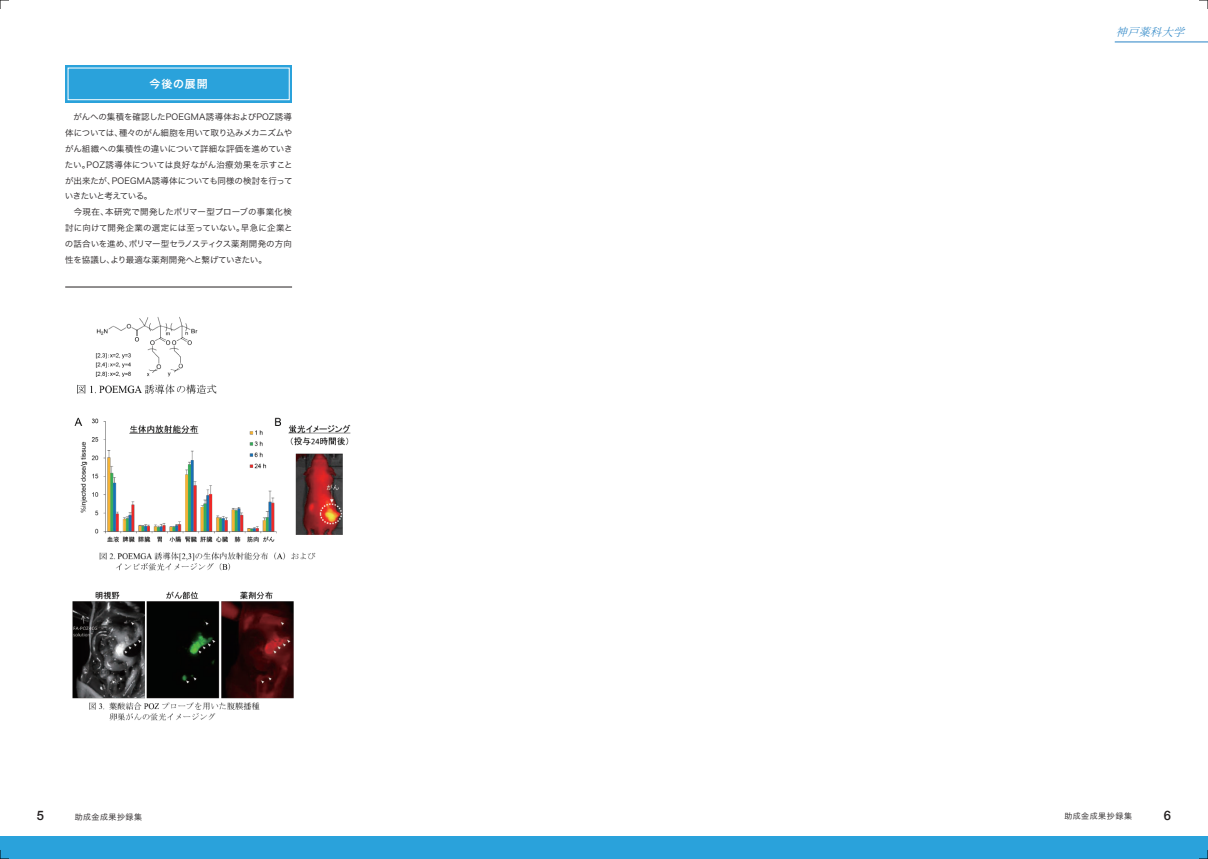
<style>
.page{position:relative;width:1208px;height:859px;background:#fff}
.page>*{position:absolute;margin:0;border:0;box-sizing:border-box;transform-origin:0 0}
.t1{font:500 13px "Helvetica Neue";color:#231f20}
.t2{font:italic 300 11px "Noto Serif JP";color:#2783c5}
.t3{font:11px "Hira Kaku Std W6";letter-spacing:.08em;color:#fff}
.t4{font:8.5px/15.8px "Hira Kaku Std W3";letter-spacing:-.03em;color:#231f20;text-align:justify}
.t5{font:8px "Hira Kaku Std W3";letter-spacing:.065em;color:#231f20}
</style>
<div class="page">
<div style="left:0;top:836px;width:1208px;height:23px;background:#2aa2db"></div>
<hr style="left:65px;top:287px;width:227px;height:1px;background:#231f20">
<img style="left:77px;top:317px;width:140px;height:77px">
<img style="left:72px;top:591px;width:222px;height:130px">
<img style="left:74px;top:417px;width:277px;height:154px">
<div style="left:65px;top:65px;width:227px;height:38px;background:#2aa2db"></div>
<div style="left:68px;top:68px;width:221px;height:32px;border:1px solid #fff"></div>
<hr style="left:1114px;top:42px;width:94px;height:1px;background:#2783c5">
<svg style="left:0;top:850px;width:9px;height:9px"></svg>
<svg style="left:0;top:0;width:9px;height:9px"></svg>
<svg style="left:1199px;top:0;width:9px;height:9px"></svg>
<svg style="left:1199px;top:850px;width:9px;height:9px"></svg>
<p class="t3" style="left:149px;top:76px;width:60px">今後の展開</p>
<p class="t4" style="left:65px;top:109px;width:229px;text-indent:9px">がんへの集積を確認したPOEGMA誘導体およびPOZ誘導体については、種々のがん細胞を用いて取り込みメカニズムやがん組織への集積性の違いについて詳細な評価を進めていきたい。POZ誘導体については良好ながん治療効果を示すことが出来たが、POEGMA誘導体についても同様の検討を行っていきたいと考えている。</p>
<p class="t4" style="left:65px;top:204px;width:229px;text-indent:9px">今現在、本研究で開発したポリマー型プローブの事業化検討に向けて開発企業の選定には至っていない。早急に企業との話合いを進め、ポリマー型セラノスティクス薬剤開発の方向性を協議し、より最適な薬剤開発へと繋げていきたい。</p>
<p class="t2" style="left:1116px;top:26px;width:78px">神戸薬科大学</p>
<h1 class="t1" style="left:37px;top:805px;width:9px">5</h1>
<p class="t5" style="left:75px;top:811px;width:69px">助成金成果抄録集</p>
<p class="t5" style="left:1064px;top:809px;width:69px">助成金成果抄録集</p>
<h1 class="t1" style="left:1163px;top:805px;width:9px">6</h1>
</div>
